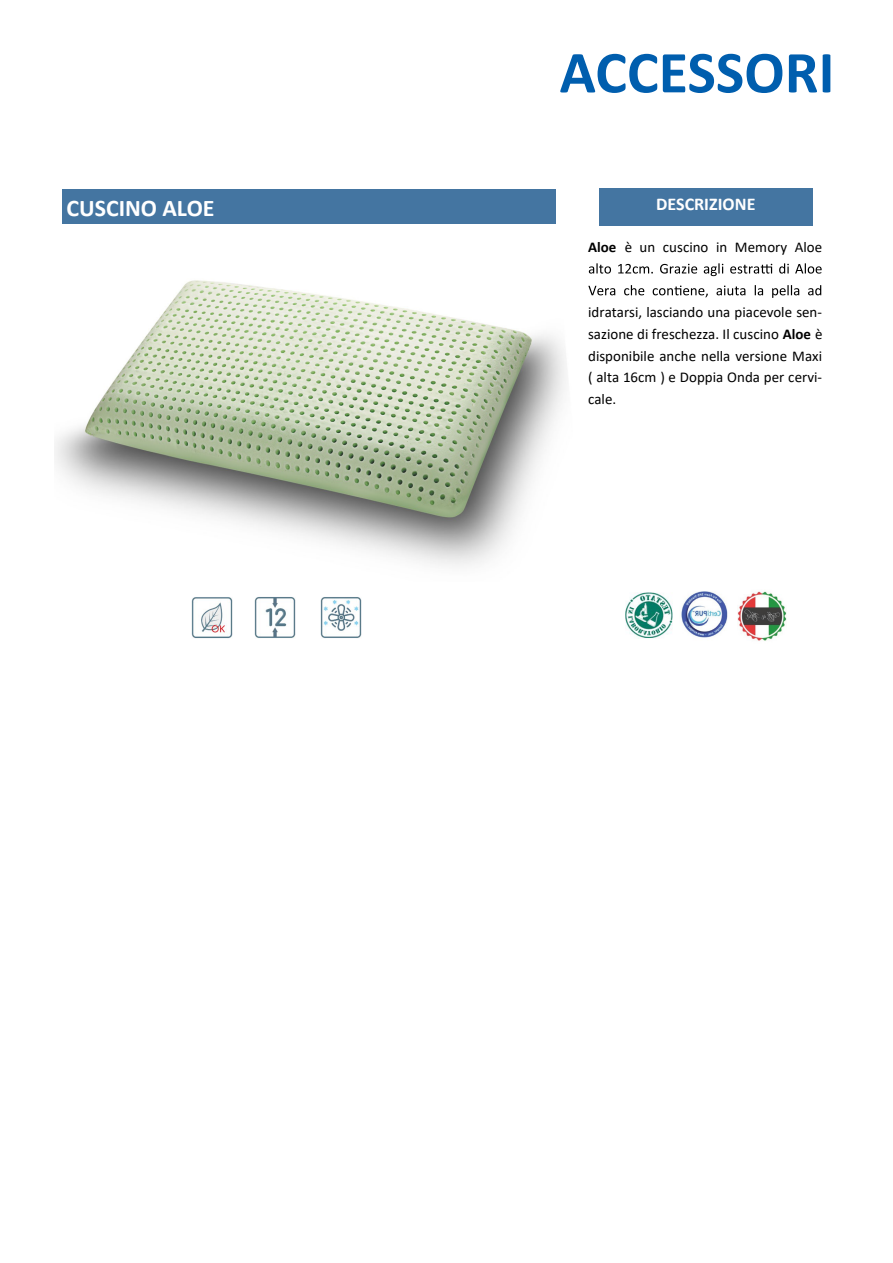
<style>
.page{position:relative;width:893px;height:1263px;background:#fff}
.page>*{position:absolute;margin:0;border:0;box-sizing:border-box;transform-origin:0 0}
.t1{font:700 60px "Calibri";color:#005eae}
.t2{font:700 24px "Calibri";color:#fff}
.t3{font:700 18px "Calibri";color:#fff}
.t4{font:15px/21.8px "Calibri";color:#000;text-align:justify}
.s1{font-weight:700}
</style>
<div class="page">
<img style="left:54px;top:280px;width:513px;height:286px">
<img style="left:191px;top:597px;width:42px;height:42px">
<img style="left:254px;top:597px;width:42px;height:41px">
<img style="left:320px;top:597px;width:42px;height:41px">
<div style="left:62px;top:189px;width:494px;height:35px;background:#4475a1"></div>
<div style="left:599px;top:189px;width:213px;height:37px;background:#4475a1"></div>
<svg style="left:589px;top:263px;width:233px;height:13px"></svg>
<svg style="left:588px;top:285px;width:233px;height:13px"></svg>
<img style="left:681px;top:591px;width:47px;height:47px">
<img style="left:737px;top:591px;width:50px;height:50px">
<img style="left:626px;top:592px;width:47px;height:47px">
<h1 class="t1" style="left:560px;top:30px;width:276px">ACCESSORI</h1>
<h2 class="t2" style="left:66px;top:191px;width:150px">CUSCINO ALOE</h2>
<p class="t3" style="left:656px;top:192px;width:101px">DESCRIZIONE</p>
<p class="t4" style="left:588px;top:235px;width:235px"><span class="s1">Aloe</span> è un cuscino in Memory Aloe</p>
<p class="t4" style="left:588px;top:301px;width:236px">idratarsi, lasciando una piacevole sen&shy;sazione di freschezza. Il cuscino <span class="s1">Aloe</span> è disponibile anche nella versione Maxi ( alta 16cm ) e Doppia Onda per cervi&shy;cale.</p>
</div>
